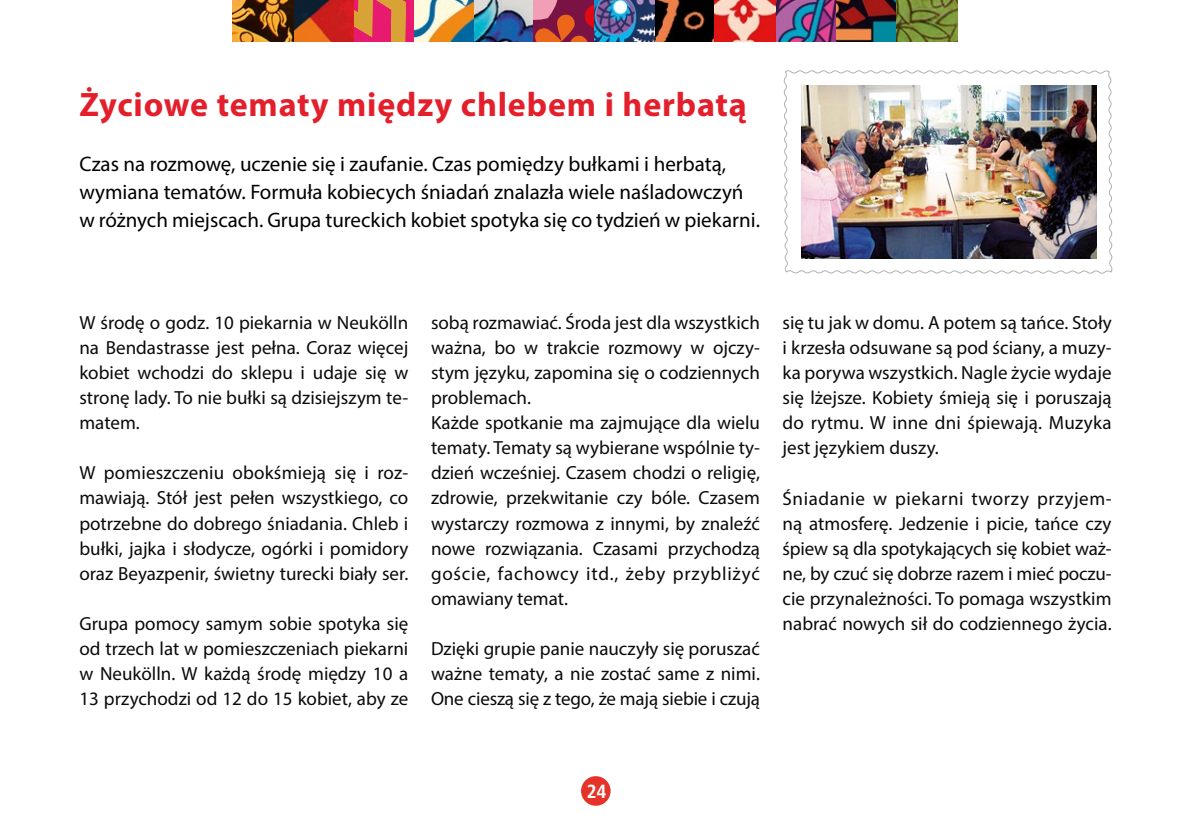
<style>
.page{position:relative;width:1191px;height:840px;background:#fff}
.page>*{position:absolute;margin:0;border:0;box-sizing:border-box;transform-origin:0 0}
.t1{font:700 34px "Myriad Pro";letter-spacing:.025em;color:#e31f2c}
.t2{font:21px/28px "Myriad Pro";color:#000}
.t3{font:19px/25px "Myriad Pro";color:#0a0a0a;text-align:justify}
.t4{font:700 19px "Transit OT";color:#fff}
</style>
<div class="page">
<div style="left:581px;top:775px;width:29px;height:30px;background:#e63329;border-radius:50%"></div>
<svg style="left:783px;top:70px;width:330px;height:204px"></svg>
<img style="left:801px;top:86px;width:295px;height:172px">
<svg style="left:354px;top:0;width:60px;height:41px;background:#df5d53"></svg>
<img style="left:414px;top:0;width:119px;height:41px">
<img style="left:232px;top:0;width:122px;height:41px">
<svg style="left:533px;top:0;width:61px;height:41px;background:#af3b48"></svg>
<img style="left:594px;top:0;width:120px;height:41px">
<img style="left:714px;top:0;width:243px;height:41px">
<h1 class="t1" style="left:79px;top:83px;width:669px">Życiowe tematy między chlebem i herbatą</h1>
<p class="t2" style="left:79px;top:149px;width:682px">Czas na rozmowę, uczenie się i zaufanie. Czas pomiędzy bułkami i herbatą, wymiana tematów. Formuła kobiecych śniadań znalazła wiele naśladowczyń w różnych miejscach. Grupa tureckich kobiet spotyka się co tydzień w piekarni.</p>
<p class="t3" style="left:79px;top:310px;width:330px">W środę o godz. 10 piekarnia w Neukölln na Bendastrasse jest pełna. Coraz więcej kobiet wchodzi do sklepu i udaje się w stronę lady. To nie bułki są dzisiejszym te&shy;matem.</p>
<p class="t3" style="left:79px;top:460px;width:330px">W pomieszczeniu obokśmieją się i roz&shy;mawiają. Stół jest pełen wszystkiego, co potrzebne do dobrego śniadania. Chleb i bułki, jajka i słodycze, ogórki i pomidory oraz Beyazpenir, świetny turecki biały ser.</p>
<p class="t3" style="left:79px;top:610px;width:330px">Grupa pomocy samym sobie spotyka się od trzech lat w pomieszczeniach piekarni w Neukölln. W każdą środę między 10 a 13 przychodzi od 12 do 15 kobiet, aby ze</p>
<p class="t3" style="left:431px;top:310px;width:330px;text-align:left">sobą rozmawiać. Środa jest dla wszystkich ważna, bo w trakcie rozmowy w ojczy&shy;stym języku, zapomina się o codziennych problemach.<br>Każde spotkanie ma zajmujące dla wielu tematy. Tematy są wybierane wspólnie ty&shy;dzień wcześniej. Czasem chodzi o religię, zdrowie, przekwitanie czy bóle. Czasem wystarczy rozmowa z innymi, by znaleźć nowe rozwiązania. Czasami przychodzą goście, fachowcy itd., żeby przybliżyć omawiany temat.</p>
<p class="t3" style="left:431px;top:635px;width:330px">Dzięki grupie panie nauczyły się poruszać ważne tematy, a nie zostać same z nimi.<br>One cieszą się z tego, że mają siebie i czują</p>
<p class="t3" style="left:782px;top:310px;width:330px">się tu jak w domu. A potem są tańce. Stoły i krzesła odsuwane są pod ściany, a muzy&shy;ka porywa wszystkich. Nagle życie wydaje się lżejsze. Kobiety śmieją się i poruszają do rytmu. W inne dni śpiewają. Muzyka jest językiem duszy.</p>
<p class="t3" style="left:782px;top:485px;width:330px">Śniadanie w piekarni tworzy przyjem&shy;ną atmosferę. Jedzenie i picie, tańce czy śpiew są dla spotykających się kobiet waż&shy;ne, by czuć się dobrze razem i mieć poczu&shy;cie przynależności. To pomaga wszystkim nabrać nowych sił do codziennego życia.</p>
<p class="t4" style="left:587px;top:779px;width:21px">24</p>
</div>
